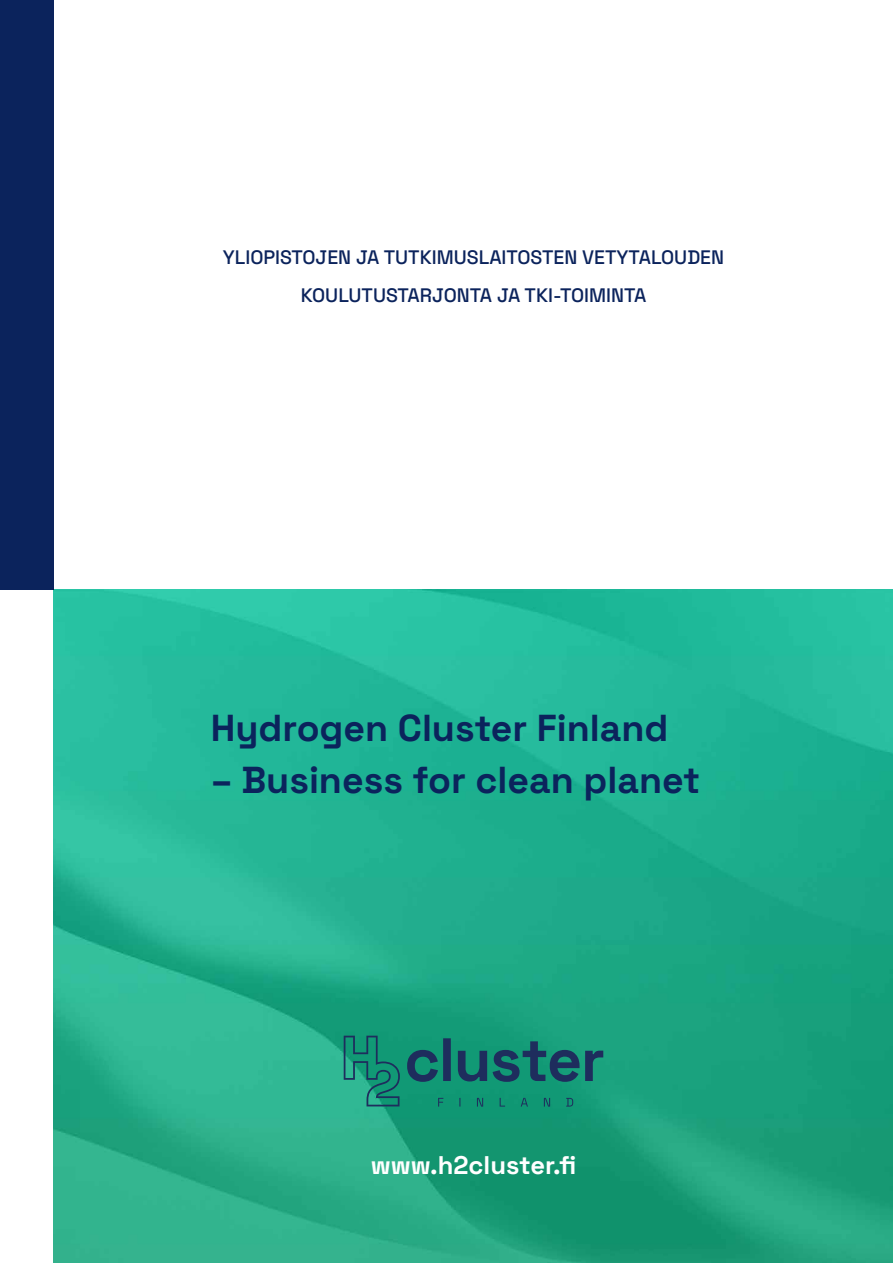
<style>
.page{position:relative;width:893px;height:1263px;background:#fff}
.page>*{position:absolute;margin:0;border:0;box-sizing:border-box;transform-origin:0 0}
.t1{font:300 37.5px "Space Grotesk";color:#0b235c}
.t2{font:300 25.5px "Space Grotesk";color:#fff}
.t3{font:300 19.5px/37.5px "Space Grotesk";color:#0b235c;text-align:center}
</style>
<div class="page">
<img style="left:53px;top:590px;width:840px;height:673px">
<svg style="left:407px;top:1038px;width:196px;height:44px;background:#17726d"></svg>
<svg style="left:438px;top:1098px;width:135px;height:8px"></svg>
<svg style="left:344px;top:1036px;width:56px;height:70px;background:#1a8e78"></svg>
<div style="left:0;top:0;width:53px;height:590px;background:#0b235c"></div>
<p class="t3" style="left:223px;top:238px;width:503px">YLIOPISTOJEN JA TUTKIMUSLAITOSTEN VETYTALOUDEN<br>KOULUTUSTARJONTA JA TKI-TOIMINTA</p>
<h1 class="t1" style="left:211px;top:700px;width:459px">Hydrogen Cluster Finland</h1>
<h1 class="t1" style="left:211px;top:753px;width:491px">– Business for clean planet</h1>
<h2 class="t2" style="left:371px;top:1147px;width:207px">www.h2cluster.fi</h2>
</div>
